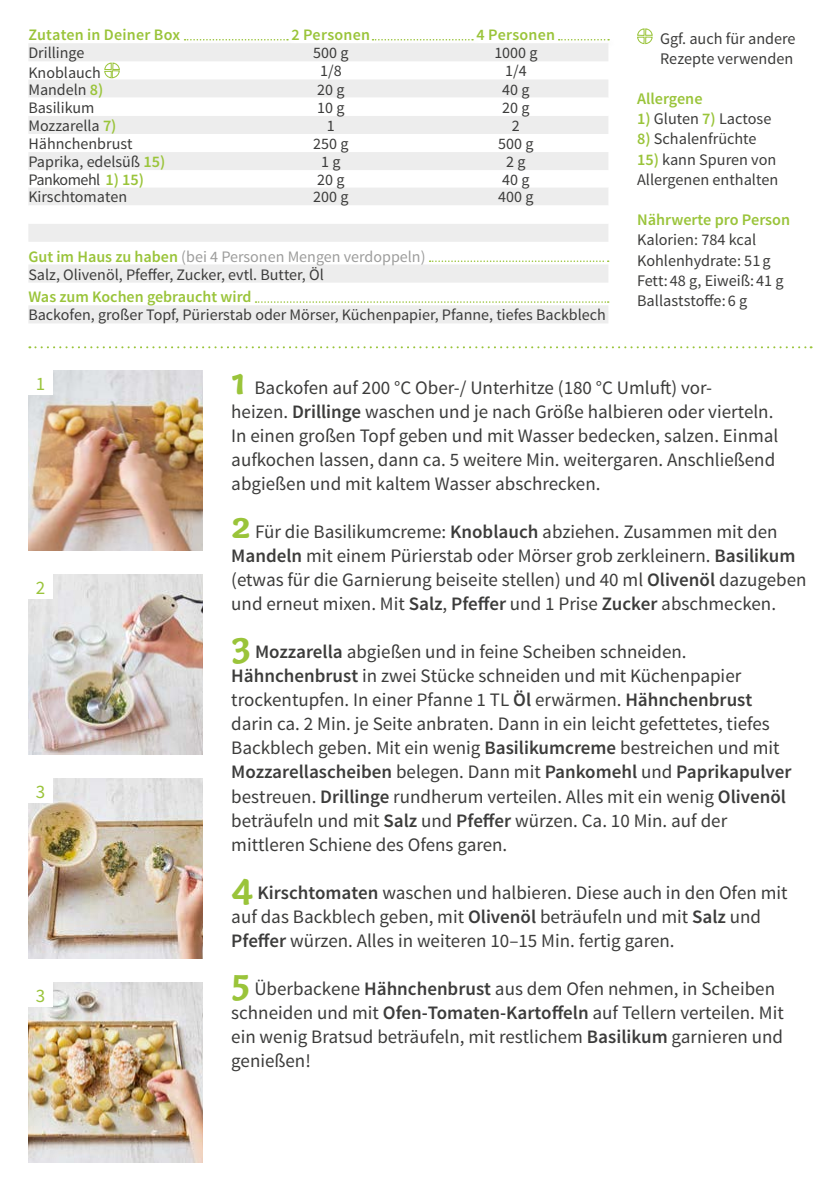
<style>
.page{position:relative;width:840px;height:1191px;background:#fff}
.page>*{position:absolute;margin:0;border:0;box-sizing:border-box;transform-origin:0 0}
.FRONT___BACK_Running{font:19px/24px "Source Sans Pro";color:#3c3c3b}
.BACK_Numbers_on_Phot{font:19px "Source Sans Pro";color:#9ac43a}
.BACK_Text_next_to_ta{font:16.2px/20.2px "Source Sans Pro";color:#3c3c3b}
.BACK_Text_next_to_ta-2{font:600 16.2px "Source Sans Pro";color:#9ac43a}
.BACK_Table_Content_L{font:16px "Source Sans Pro";color:#3c3c3b}
.BACK_Table_Content_C{font:16px "Source Sans Pro";color:#3c3c3b}
.BACK_Table_Content_C-2{font:16px "Source Sans Pro";color:#9d9d9c}
.BACK_Table_Header_CE{font:600 16px "Source Sans Pro";letter-spacing:.015em;color:#9ac43a}
.BACK_Table_Content_L-2{font:600 16px "Source Sans Pro";color:#9ac43a}
.BACK_Table_Content_L-3{font:16px "Source Sans Pro";letter-spacing:-.03em;color:#3c3c3b}
.s1{font-weight:600;font-size:16.2px;color:#9ac43a}
.s2{font-weight:600;color:#9ac43a}
.s3{font-family:"Capucine Basic";font-weight:700;font-size:40px;color:#9ac43a}
.s4{font-weight:600}
</style>
<div class="page">
<div style="left:556px;top:38px;width:61px;height:12px;background:#000;opacity:.2"></div>
<svg style="left:558px;top:39px;width:50px;height:1px"></svg>
<div style="left:182px;top:38px;width:114px;height:12px;background:#000;opacity:.2"></div>
<svg style="left:184px;top:39px;width:104px;height:1px"></svg>
<div style="left:370px;top:38px;width:111px;height:12px;background:#000;opacity:.2"></div>
<svg style="left:372px;top:39px;width:101px;height:1px"></svg>
<img style="left:28px;top:982px;width:175px;height:180px">
<img style="left:28px;top:778px;width:175px;height:180px">
<img style="left:28px;top:574px;width:175px;height:180px">
<img style="left:28px;top:370px;width:175px;height:180px">
<svg style="left:29px;top:346px;width:782px;height:2px"></svg>
<div style="left:28px;top:982px;width:24px;height:24px;background:#fff"></div>
<div style="left:28px;top:778px;width:24px;height:24px;background:#fff"></div>
<div style="left:28px;top:574px;width:24px;height:24px;background:#fff"></div>
<div style="left:28px;top:370px;width:24px;height:24px;background:#fff"></div>
<svg style="left:637px;top:28px;width:16px;height:17px"></svg>
<svg style="left:28px;top:43px;width:580px;height:54px;fill:#ededed"></svg>
<svg style="left:28px;top:116px;width:580px;height:126px;fill:#ededed"></svg>
<svg style="left:104px;top:62px;width:16px;height:17px"></svg>
<svg style="left:28px;top:260px;width:580px;height:63px"></svg>
<p class="BACK_Table_Header_CE" style="left:28px;top:25px;width:153px">Zutaten in Deiner Box</p>
<p class="BACK_Table_Header_CE" style="left:291px;top:25px;width:80px">2 Personen</p>
<p class="BACK_Table_Header_CE" style="left:476px;top:25px;width:80px">4 Personen</p>
<p class="BACK_Table_Content_L" style="left:28px;top:43px;width:57px">Drillinge</p>
<p class="BACK_Table_Content_C" style="left:313px;top:43px;width:37px">500 g</p>
<p class="BACK_Table_Content_C" style="left:494px;top:43px;width:45px">1000 g</p>
<p class="BACK_Table_Content_L" style="left:28px;top:63px;width:74px">Knoblauch</p>
<p class="BACK_Table_Content_C" style="left:320px;top:61px;width:23px">1/8</p>
<p class="BACK_Table_Content_C" style="left:505px;top:61px;width:23px">1/4</p>
<p class="BACK_Table_Content_L" style="left:28px;top:79px;width:76px">Mandeln <span class="s1">8)</span></p>
<p class="BACK_Table_Content_C" style="left:317px;top:79px;width:29px">20 g</p>
<p class="BACK_Table_Content_C" style="left:502px;top:79px;width:29px">40 g</p>
<p class="BACK_Table_Content_L" style="left:28px;top:97px;width:67px">Basilikum</p>
<p class="BACK_Table_Content_C" style="left:317px;top:97px;width:29px">10 g</p>
<p class="BACK_Table_Content_C" style="left:502px;top:97px;width:29px">20 g</p>
<p class="BACK_Table_Content_L" style="left:28px;top:116px;width:90px">Mozzarella <span class="s1">7)</span></p>
<p class="BACK_Table_Content_C" style="left:327px;top:116px;width:9px">1</p>
<p class="BACK_Table_Content_C" style="left:511px;top:116px;width:9px">2</p>
<p class="BACK_Table_Content_L" style="left:28px;top:134px;width:106px">Hähnchenbrust</p>
<p class="BACK_Table_Content_C" style="left:313px;top:134px;width:37px">250 g</p>
<p class="BACK_Table_Content_C" style="left:498px;top:134px;width:37px">500 g</p>
<p class="BACK_Table_Content_L" style="left:28px;top:152px;width:138px">Paprika, edelsüß <span class="s1">15)</span></p>
<p class="BACK_Table_Content_C" style="left:321px;top:152px;width:21px">1 g</p>
<p class="BACK_Table_Content_C" style="left:506px;top:152px;width:21px">2 g</p>
<p class="BACK_Table_Content_L-3" style="left:28px;top:170px;width:117px">Pankomehl <span class="s1">1) 15)</span></p>
<p class="BACK_Table_Content_C" style="left:317px;top:169px;width:29px">20 g</p>
<p class="BACK_Table_Content_C" style="left:502px;top:169px;width:29px">40 g</p>
<p class="BACK_Table_Content_L" style="left:28px;top:187px;width:100px">Kirschtomaten</p>
<p class="BACK_Table_Content_C" style="left:313px;top:187px;width:37px">200 g</p>
<p class="BACK_Table_Content_C" style="left:498px;top:187px;width:37px">400 g</p>
<p class="BACK_Table_Content_C-2" style="left:28px;top:246px;width:398px"><span class="s2">Gut im Haus zu haben</span> (bei 4 Personen Mengen verdoppeln)</p>
<p class="BACK_Table_Content_C" style="left:28px;top:264px;width:297px">Salz, Olivenöl, Pfeffer, Zucker, evtl. Butter, Öl</p>
<p class="BACK_Table_Content_L-2" style="left:28px;top:287px;width:224px">Was zum Kochen gebraucht wird</p>
<p class="BACK_Table_Content_L" style="left:28px;top:305px;width:578px">Backofen, großer Topf, Pürierstab oder Mörser, Küchenpapier, Pfanne, tiefes Backblech</p>
<p class="BACK_Text_next_to_ta" style="left:659px;top:29px;width:137px">Ggf. auch für andere<br>Rezepte verwenden</p>
<p class="BACK_Text_next_to_ta-2" style="left:636px;top:88px;width:67px">Allergene</p>
<p class="BACK_Text_next_to_ta" style="left:636px;top:109px;width:136px"><span class="s2">1)</span> Gluten <span class="s2">7)</span> Lactose</p>
<p class="BACK_Text_next_to_ta" style="left:636px;top:129px;width:121px"><span class="s2">8)</span> Schalenfrüchte</p>
<p class="BACK_Text_next_to_ta" style="left:636px;top:149px;width:143px"><span class="s2">15)</span> kann Spuren von<br>Allergenen enthalten</p>
<p class="BACK_Text_next_to_ta-2" style="left:636px;top:210px;width:154px">Nährwerte pro Person</p>
<p class="BACK_Text_next_to_ta" style="left:636px;top:230px;width:120px">Kalorien: 784 kcal</p>
<p class="BACK_Text_next_to_ta" style="left:636px;top:250px;width:148px">Kohlenhydrate: 51g<br>Fett: 48 g, Eiweiß: 41 g</p>
<p class="BACK_Text_next_to_ta" style="left:636px;top:291px;width:111px">Ballaststoffe: 6 g</p>
<p class="BACK_Numbers_on_Phot" style="left:36px;top:371px;width:11px">1</p>
<p class="BACK_Numbers_on_Phot" style="left:36px;top:575px;width:11px">2</p>
<p class="BACK_Numbers_on_Phot" style="left:36px;top:779px;width:11px">3</p>
<p class="BACK_Numbers_on_Phot" style="left:36px;top:983px;width:11px">3</p>
<p class="FRONT___BACK_Running" style="left:231px;top:376px;width:548px"><span class="s3">1</span> Backofen auf 200 °C Ober-/ Unterhitze (180 °C Umluft) vor-<br>heizen. <span class="s4">Drillinge</span> waschen und je nach Größe halbieren oder vierteln.<br>In einen großen Topf geben und mit Wasser bedecken, salzen. Einmal aufkochen lassen, dann ca. 5 weitere Min. weitergaren. Anschließend abgießen und mit kaltem Wasser abschrecken.</p>
<p class="FRONT___BACK_Running" style="left:231px;top:520px;width:576px"><span class="s3">2</span> Für die Basilikumcreme: <span class="s4">Knoblauch</span> abziehen. Zusammen mit den <span class="s4">Mandeln</span> mit einem Pürierstab oder Mörser grob zerkleinern. <span class="s4">Basilikum </span>(etwas für die Garnierung beiseite stellen) und 40 ml <span class="s4">Olivenöl</span> dazugeben und erneut mixen. Mit <span class="s4">Salz</span>, <span class="s4">Pfeffer</span> und 1 Prise <span class="s4">Zucker</span> abschmecken.</p>
<p class="FRONT___BACK_Running" style="left:231px;top:640px;width:561px"><span class="s3">3</span> <span class="s4">Mozzarella</span> abgießen und in feine Scheiben schneiden.<br><span class="s4">Hähnchenbrust</span> in zwei Stücke schneiden und mit Küchenpapier trockentupfen. In einer Pfanne 1 TL <span class="s4">Öl</span> erwärmen. <span class="s4">Hähnchenbrust </span>darin ca. 2 Min. je Seite anbraten. Dann in ein leicht gefettetes, tiefes Backblech geben. Mit ein wenig <span class="s4">Basilikumcreme</span> bestreichen und mit <span class="s4">Mozzarellascheiben</span> belegen. Dann mit <span class="s4">Pankomehl</span> und <span class="s4">Paprikapulver </span>bestreuen. <span class="s4">Drillinge</span> rundherum verteilen. Alles mit ein wenig <span class="s4">Olivenöl </span>beträufeln und mit <span class="s4">Salz</span> und <span class="s4">Pfeffer</span> würzen. Ca. 10 Min. auf der mittleren Schiene des Ofens garen.</p>
<p class="FRONT___BACK_Running" style="left:231px;top:880px;width:557px"><span class="s3">4</span> <span class="s4">Kirschtomaten</span> waschen und halbieren. Diese auch in den Ofen mit auf das Backblech geben, mit <span class="s4">Olivenöl</span> beträufeln und mit <span class="s4">Salz</span> und<br><span class="s4">Pfeffer</span> würzen. Alles in weiteren 10–15 Min. fertig garen.</p>
<p class="FRONT___BACK_Running" style="left:231px;top:976px;width:553px"><span class="s3">5</span> Überbackene <span class="s4">Hähnchenbrust</span> aus dem Ofen nehmen, in Scheiben schneiden und mit <span class="s4">Ofen-Tomaten-Kartoffeln</span> auf Tellern verteilen. Mit ein wenig Bratsud beträufeln, mit restlichem <span class="s4">Basilikum</span> garnieren und genießen!</p>
</div>
